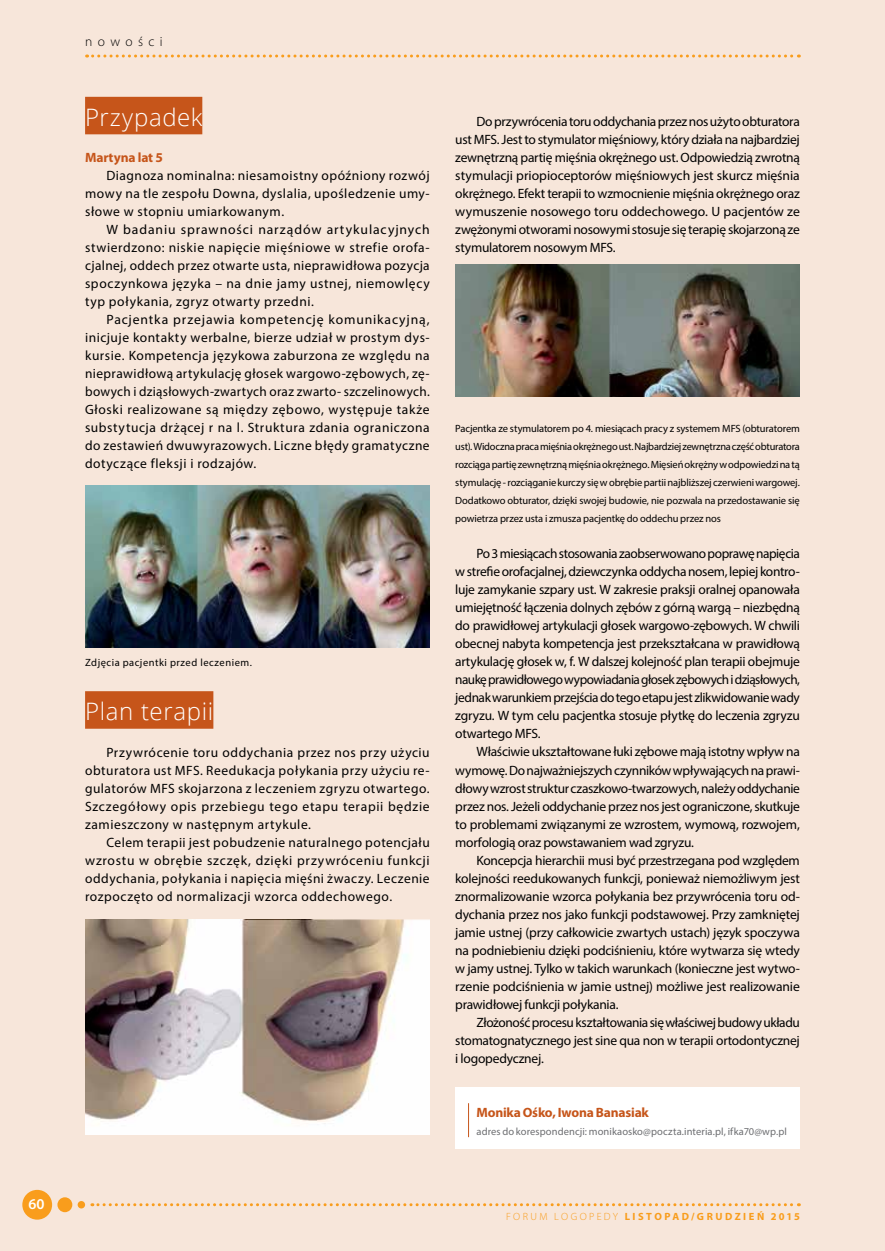
<style>
.page{position:relative;width:885px;height:1251px;background:#fff}
.page>*{position:absolute;margin:0;border:0;box-sizing:border-box;transform-origin:0 0}
.t1{font:300 24px "Open Sans";letter-spacing:.025em;color:#fff}
.t2{font:600 15px "Myriad Pro";color:#fff}
.t3{font:13.5px/18px "Myriad Pro";letter-spacing:.02em;color:#000;text-align:justify}
.t4{font:700 13.5px "Myriad Pro";letter-spacing:-.015em;color:#c6551a}
.t5{font:300 13.5px "Myriad Pro";letter-spacing:.4em;color:#000}
.t6{font:10.5px/18px "Myriad Pro";letter-spacing:-.005em;color:#000;text-align:justify}
.t7{font:10.5px "Myriad Pro";letter-spacing:.01em;color:#6d6e71}
.t8{font:700 10.5px "Myriad Pro";letter-spacing:.235em;color:#f99d1c}
.t9{font:10.5px "Myriad Pro";letter-spacing:.05em;color:#000}
.s1{font-weight:300}
</style>
<div class="page">
<div style="left:0;top:0;width:884px;height:1250px;background:#f7e6da"></div>
<div style="left:85px;top:97px;width:117px;height:37px;background:#c6551a"></div>
<div style="left:85px;top:691px;width:128px;height:37px;background:#c6551a"></div>
<img style="left:85px;top:485px;width:344px;height:162px">
<img style="left:85px;top:919px;width:344px;height:215px">
<img style="left:455px;top:264px;width:344px;height:132px">
<div style="left:455px;top:1087px;width:344px;height:61px;background:#fff"></div>
<hr style="left:468px;top:1102px;width:1px;height:34px;background:#c6551a">
<svg style="left:87px;top:54px;width:712px;height:3px"></svg>
<div style="left:22px;top:1189px;width:30px;height:30px;background:#f99d1c;border-radius:50%"></div>
<div style="left:57px;top:1196px;width:15px;height:15px;background:#f99d1c;border-radius:50%"></div>
<div style="left:78px;top:1200px;width:7px;height:8px;background:#f99d1c;border-radius:50%"></div>
<svg style="left:92px;top:1203px;width:707px;height:2px"></svg>
<p class="t2" style="left:29px;top:1193px;width:18px">60</p>
<p class="t5" style="left:85px;top:33px;width:79px">nowości</p>
<h1 class="t1" style="left:85px;top:101px;width:119px">Przypadek</h1>
<p class="t4" style="left:85px;top:149px;width:79px">Martyna lat 5</p>
<p class="t3" style="left:85px;top:166px;width:346px;text-indent:21px">Diagnoza nominalna: niesamoistny opóźniony rozwój mowy na tle zespołu Downa, dyslalia, upośledzenie umy&shy;słowe w stopniu umiarkowanym.</p>
<p class="t3" style="left:85px;top:220px;width:346px;text-indent:21px">W badaniu sprawności narządów artykulacyjnych stwierdzono: niskie napięcie mięśniowe w strefie orofa&shy;cjalnej, oddech przez otwarte usta, nieprawidłowa pozycja spoczynkowa języka – na dnie jamy ustnej, niemowlęcy typ połykania, zgryz otwarty przedni.</p>
<p class="t3" style="left:85px;top:310px;width:346px;text-indent:21px">Pacjentka przejawia kompetencję komunikacyjną, inicjuje kontakty werbalne, bierze udział w prostym dys&shy;kursie. Kompetencja językowa zaburzona ze względu na nieprawidłową artykulację głosek wargowo-zębowych, zę&shy;bowych i dziąsłowych-zwartych oraz zwarto- szczelinowych.<br>Głoski realizowane są między zębowo, występuje także substytucja drżącej r na l. Struktura zdania ograniczona do zestawień dwuwyrazowych. Liczne błędy gramatyczne dotyczące fleksji i rodzajów.</p>
<p class="t9" style="left:85px;top:656px;width:168px">Zdjęcia pacjentki przed leczeniem.</p>
<h1 class="t1" style="left:85px;top:695px;width:130px">Plan terapii</h1>
<p class="t3" style="left:85px;top:742px;width:346px;text-indent:21px">Przywrócenie toru oddychania przez nos przy użyciu obturatora ust MFS. Reedukacja połykania przy użyciu re&shy;gulatorów MFS skojarzona z leczeniem zgryzu otwartego.<br>Szczegółowy opis przebiegu tego etapu terapii będzie zamieszczony w następnym artykule.</p>
<p class="t3" style="left:85px;top:832px;width:346px;text-indent:21px">Celem terapii jest pobudzenie naturalnego potencjału wzrostu w obrębie szczęk, dzięki przywróceniu funkcji oddychania, połykania i napięcia mięśni żwaczy. Leczenie rozpoczęto od normalizacji wzorca oddechowego.</p>
<p class="t3" style="left:455px;top:112px;width:346px;text-indent:21px">Do przywrócenia toru oddychania przez nos użyto obturatora ust MFS. Jest to stymulator mięśniowy, który działa na najbardziej zewnętrzną partię mięśnia okrężnego ust. Odpowiedzią zwrotną stymulacji priopioceptorów mięśniowych jest skurcz mięśnia okrężnego. Efekt terapii to wzmocnienie mięśnia okrężnego oraz wymuszenie nosowego toru oddechowego. U pacjentów ze zwężonymi otworami nosowymi stosuje się terapię skojarzoną ze stymulatorem nosowym MFS.</p>
<p class="t6" style="left:455px;top:419px;width:346px">Pacjentka ze stymulatorem po 4. miesiącach pracy z systemem MFS (obturatorem ust). Widoczna praca mięśnia okrężnego ust. Najbardziej zewnętrzna część obturatora rozciąga partię zewnętrzną mięśnia okrężnego. Mięsień okrężny w odpowiedzi na tą stymulację - rozciąganie kurczy się w obrębie partii najbliższej czerwieni wargowej.<br>Dodatkowo obturator, dzięki swojej budowie, nie pozwala na przedostawanie się powietrza przez usta i zmusza pacjentkę do oddechu przez nos</p>
<p class="t3" style="left:455px;top:544px;width:346px;text-indent:21px">Po 3 miesiącach stosowania zaobserwowano poprawę napięcia w strefie orofacjalnej, dziewczynka oddycha nosem, lepiej kontro&shy;luje zamykanie szpary ust. W zakresie praksji oralnej opanowała umiejętność łączenia dolnych zębów z górną wargą – niezbędną do prawidłowej artykulacji głosek wargowo-zębowych. W chwili obecnej nabyta kompetencja jest przekształcana w prawidłową artykulację głosek w, f. W dalszej kolejność plan terapii obejmuje naukę prawidłowego wypowiadania głosek zębowych i dziąsłowych, jednak warunkiem przejścia do tego etapu jest zlikwidowanie wady zgryzu. W tym celu pacjentka stosuje płytkę do leczenia zgryzu otwartego MFS.</p>
<p class="t3" style="left:455px;top:742px;width:346px;text-indent:21px">Właściwie ukształtowane łuki zębowe mają istotny wpływ na wymowę. Do najważniejszych czynników wpływających na prawi&shy;dłowy wzrost struktur czaszkowo-twarzowych, należy oddychanie przez nos. Jeżeli oddychanie przez nos jest ograniczone, skutkuje to problemami związanymi ze wzrostem, wymową, rozwojem, morfologią oraz powstawaniem wad zgryzu.</p>
<p class="t3" style="left:455px;top:850px;width:346px;text-indent:21px">Koncepcja hierarchii musi być przestrzegana pod względem kolejności reedukowanych funkcji, ponieważ niemożliwym jest znormalizowanie wzorca połykania bez przywrócenia toru od&shy;dychania przez nos jako funkcji podstawowej. Przy zamkniętej jamie ustnej (przy całkowicie zwartych ustach) język spoczywa na podniebieniu dzięki podciśnieniu, które wytwarza się wtedy w jamy ustnej. Tylko w takich warunkach (konieczne jest wytwo&shy;rzenie podciśnienia w jamie ustnej) możliwe jest realizowanie prawidłowej funkcji połykania.</p>
<p class="t3" style="left:455px;top:1012px;width:346px;text-indent:21px">Złożoność procesu kształtowania się właściwej budowy układu stomatognatycznego jest sine qua non w terapii ortodontycznej i logopedycznej.</p>
<p class="t4" style="left:476px;top:1103px;width:174px">Monika Ośko, Iwona Banasiak</p>
<p class="t7" style="left:476px;top:1124px;width:312px">adres do korespondencji: monikaosko@poczta.interia.pl, ifka70@wp.pl</p>
<p class="t8" style="left:506px;top:1209px;width:295px"><span class="s1">FORUM LOGOPEDY</span> LISTOPAD/GRUDZIEŃ 2015</p>
</div>
